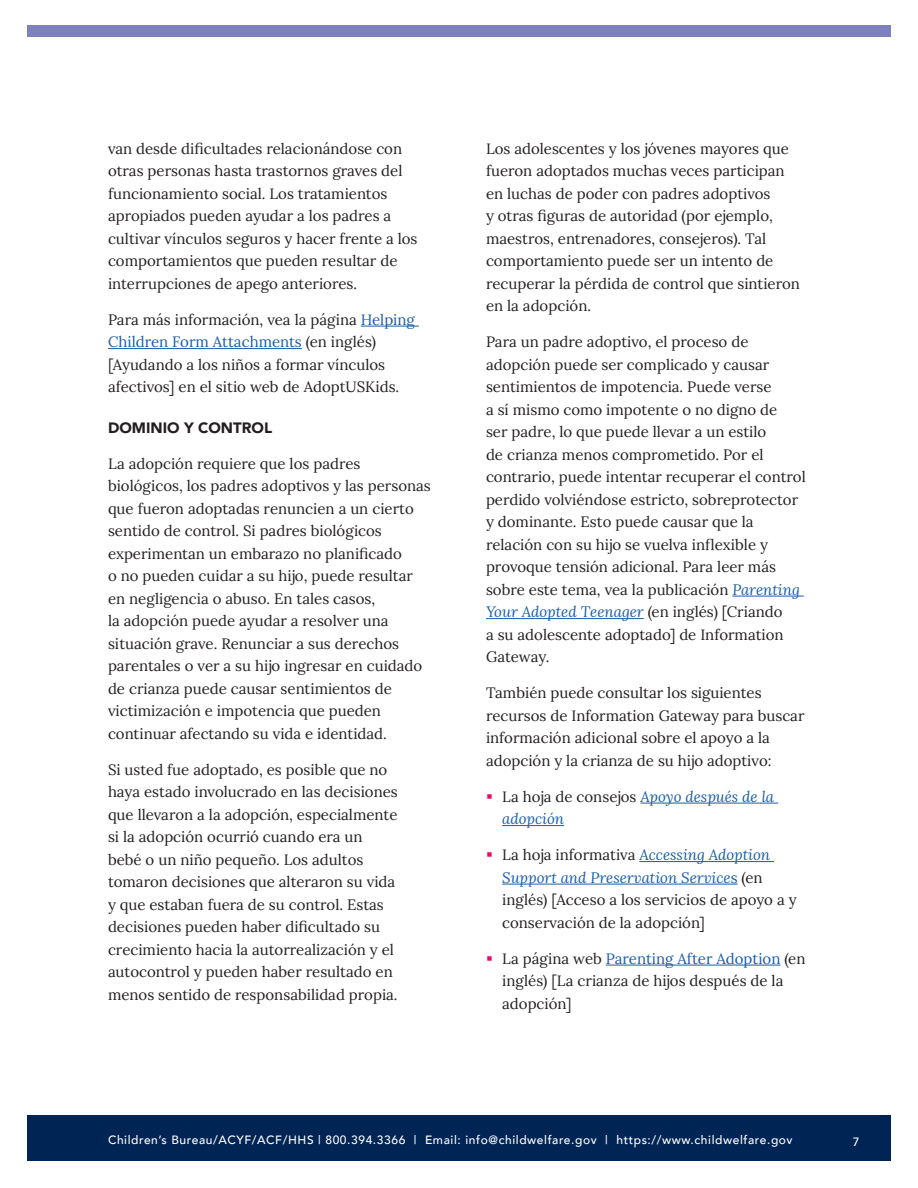
<style>
.page{position:relative;width:918px;height:1188px;background:#fff}
.page>*{position:absolute;margin:0;border:0;box-sizing:border-box;transform-origin:0 0}
.t1{font:15px/22.5px "Lora";color:#231f20}
.t2{font:italic 15px/22.5px "Lora";color:#195daa}
.t3{font:900 15px "Avenir";color:#231f20}
.t4{font:500 12px "Avenir";letter-spacing:.05em;color:#fff}
.s1{color:#195daa}
.s2{font-style:italic;color:#195daa}
.s3{font-style:normal;color:#231f20}
</style>
<div class="page">
<div style="left:27px;top:1116px;width:864px;height:45px;background:#002453"></div>
<div style="left:27px;top:26px;width:864px;height:12px;background:#7d81be"></div>
<hr style="left:361px;top:326px;width:58px;height:1px;background:#195daa">
<hr style="left:108px;top:348px;width:194px;height:1px;background:#195daa">
<hr style="left:732px;top:596px;width:72px;height:1px;background:#195daa">
<hr style="left:486px;top:618px;width:158px;height:1px;background:#195daa">
<hr style="left:640px;top:803px;width:138px;height:1px;background:#195daa">
<hr style="left:502px;top:825px;width:62px;height:1px;background:#195daa">
<hr style="left:639px;top:861px;width:135px;height:1px;background:#195daa">
<hr style="left:502px;top:884px;width:236px;height:1px;background:#195daa">
<hr style="left:606px;top:965px;width:174px;height:1px;background:#195daa">
<p class="t1" style="left:108px;top:136px;width:311px">van desde dificultades relacionándose con otras personas hasta trastornos graves del funcionamiento social. Los tratamientos apropiados pueden ayudar a los padres a cultivar vínculos seguros y hacer frente a los comportamientos que pueden resultar de interrupciones de apego anteriores.</p>
<p class="t1" style="left:108px;top:307px;width:308px">Para más información, vea la página <span class="s1">Helping Children Form Attachments</span> (en inglés) [Ayudando a los niños a formar vínculos afectivos] en el sitio web de AdoptUSKids.</p>
<h3 class="t3" style="left:108px;top:415px;width:166px">DOMINIO Y CONTROL</h3>
<p class="t1" style="left:108px;top:451px;width:324px">La adopción requiere que los padres biológicos, los padres adoptivos y las personas que fueron adoptadas renuncien a un cierto sentido de control. Si padres biológicos experimentan un embarazo no planificado<br>o no pueden cuidar a su hijo, puede resultar en negligencia o abuso. En tales casos,<br>la adopción puede ayudar a resolver una situación grave. Renunciar a sus derechos parentales o ver a su hijo ingresar en cuidado de crianza puede causar sentimientos de victimización e impotencia que pueden continuar afectando su vida e identidad.</p>
<p class="t1" style="left:108px;top:757px;width:291px">Si usted fue adoptado, es posible que no haya estado involucrado en las decisiones que llevaron a la adopción, especialmente si la adopción ocurrió cuando era un bebé o un niño pequeño. Los adultos tomaron decisiones que alteraron su vida y que estaban fuera de su control. Estas decisiones pueden haber dificultado su crecimiento hacia la autorrealización y el autocontrol y pueden haber resultado en menos sentido de responsabilidad propia.</p>
<p class="t1" style="left:486px;top:136px;width:316px">Los adolescentes y los jóvenes mayores que fueron adoptados muchas veces participan en luchas de poder con padres adoptivos<br>y otras figuras de autoridad (por ejemplo, maestros, entrenadores, consejeros). Tal comportamiento puede ser un intento de recuperar la pérdida de control que sintieron en la adopción.</p>
<p class="t1" style="left:486px;top:330px;width:321px">Para un padre adoptivo, el proceso de adopción puede ser complicado y causar sentimientos de impotencia. Puede verse<br>a sí mismo como impotente o no digno de<br>ser padre, lo que puede llevar a un estilo<br>de crianza menos comprometido. Por el contrario, puede intentar recuperar el control perdido volviéndose estricto, sobreprotector y dominante. Esto puede causar que la relación con su hijo se vuelva inflexible y provoque tensión adicional. Para leer más sobre este tema, vea la publicación <span class="s2">Parenting Your Adopted Teenager</span> (en inglés) [Criando<br>a su adolescente adoptado] de Information Gateway.</p>
<p class="t1" style="left:486px;top:681px;width:320px">También puede consultar los siguientes recursos de Information Gateway para buscar información adicional sobre el apoyo a la adopción y la crianza de su hijo adoptivo:</p>
<p class="t2" style="left:502px;top:785px;width:274px"><span class="s3">La hoja de consejos</span> Apoyo después de la adopción</p>
<p class="t1" style="left:502px;top:843px;width:296px">La hoja informativa <span class="s2">Accessing Adoption Support and Preservation Service</span><span class="s1">s</span> (en inglés) [Acceso a los servicios de apoyo a y conservación de la adopción]</p>
<p class="t1" style="left:502px;top:946px;width:305px">La página web <span class="s1">Parenting After Adoption</span> (en inglés) [La crianza de hijos después de la adopción]</p>
<p class="t4" style="left:108px;top:1130px;width:686px">Children’s Bureau/ACYF/ACF/HHS | 800.394.3366 | Email: info@childwelfare.gov | https://www.childwelfare.gov</p>
<p class="t4" style="left:853px;top:1131px;width:8px">7</p>
</div>
